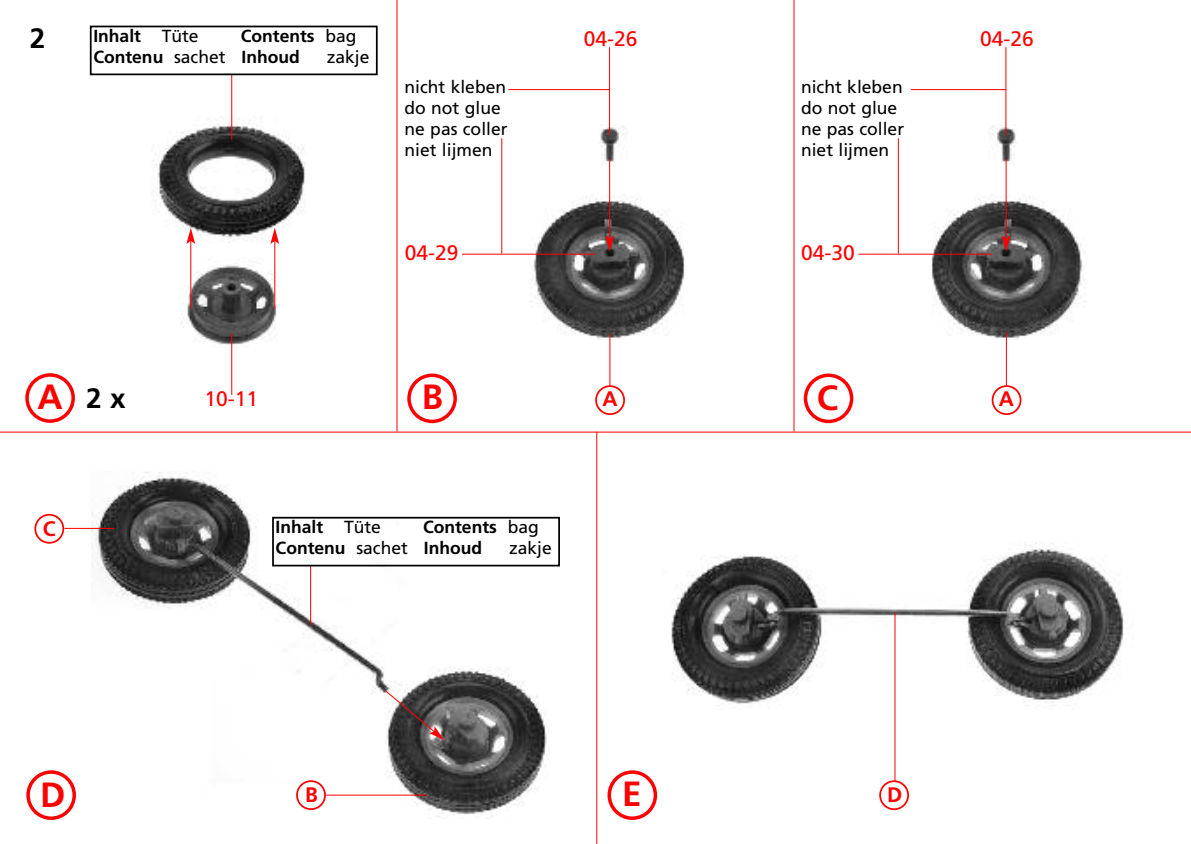
<style>
.page{position:relative;width:1191px;height:844px;background:#fff}
.page>*{position:absolute;margin:0;border:0;box-sizing:border-box;transform-origin:0 0}
.t1{font:700 35px "Frutiger";color:#f00}
.t2{font:700 28px "Frutiger";color:#000}
.t3{font:21px "Frutiger";color:#f00}
.t4{font:700 21px "Frutiger";color:#f00}
.t5{font:17.5px/21px "Frutiger";color:#000}
.t6{font:700 17.5px/21px "Frutiger";color:#000}
.s1{font-weight:400}
.s2{font-size:35px;color:#f00}
</style>
<div class="page">
<hr style="left:596px;top:431px;width:1px;height:412px;background:#f00">
<hr style="left:396px;top:0;width:1px;height:431px;background:#f00">
<hr style="left:793px;top:0;width:1px;height:431px;background:#f00">
<hr style="left:0;top:431px;width:1191px;height:1px;background:#f00">
<img style="left:153px;top:116px;width:153px;height:231px">
<img style="left:529px;top:124px;width:156px;height:215px">
<hr style="left:609px;top:47px;width:1px;height:88px;background:#f00">
<hr style="left:501px;top:138px;width:1px;height:115px;background:#f00">
<hr style="left:898px;top:138px;width:1px;height:115px;background:#f00">
<hr style="left:462px;top:254px;width:133px;height:1px;background:#f00">
<hr style="left:508px;top:89px;width:102px;height:1px;background:#f00">
<hr style="left:231px;top:333px;width:1px;height:62px;background:#f00">
<hr style="left:231px;top:74px;width:1px;height:66px;background:#f00">
<hr style="left:609px;top:334px;width:1px;height:51px;background:#f00">
<hr style="left:190px;top:241px;width:1px;height:67px;background:#f00">
<svg style="left:186px;top:228px;width:9px;height:16px"></svg>
<hr style="left:274px;top:241px;width:1px;height:67px;background:#f00">
<svg style="left:270px;top:228px;width:9px;height:16px"></svg>
<hr style="left:609px;top:159px;width:1px;height:79px;background:#f00">
<svg style="left:605px;top:235px;width:9px;height:16px"></svg>
<svg style="left:25px;top:373px;width:50px;height:50px"></svg>
<svg style="left:407px;top:373px;width:50px;height:50px"></svg>
<svg style="left:595px;top:385px;width:30px;height:30px"></svg>
<img style="left:927px;top:124px;width:158px;height:215px">
<hr style="left:1005px;top:47px;width:1px;height:88px;background:#f00">
<hr style="left:858px;top:254px;width:134px;height:1px;background:#f00">
<hr style="left:1006px;top:332px;width:1px;height:53px;background:#f00">
<hr style="left:1005px;top:159px;width:1px;height:79px;background:#f00">
<svg style="left:1001px;top:235px;width:9px;height:16px"></svg>
<svg style="left:803px;top:373px;width:50px;height:50px"></svg>
<svg style="left:991px;top:385px;width:30px;height:30px"></svg>
<hr style="left:910px;top:89px;width:96px;height:1px;background:#f00">
<div style="left:90px;top:26px;width:288px;height:49px;border:2px solid #000"></div>
<img style="left:91px;top:472px;width:458px;height:345px">
<hr style="left:65px;top:528px;width:49px;height:1px;background:#f00">
<hr style="left:326px;top:794px;width:101px;height:1px;background:#f00">
<hr style="left:310px;top:565px;width:1px;height:59px;background:#f00">
<svg style="left:384px;top:689px;width:60px;height:50px"></svg>
<svg style="left:296px;top:780px;width:30px;height:29px"></svg>
<svg style="left:34px;top:513px;width:30px;height:30px"></svg>
<div style="left:272px;top:516px;width:288px;height:50px;border:2px solid #000"></div>
<svg style="left:26px;top:770px;width:50px;height:49px"></svg>
<img style="left:671px;top:543px;width:453px;height:166px">
<svg style="left:607px;top:770px;width:50px;height:49px"></svg>
<hr style="left:894px;top:612px;width:1px;height:169px;background:#f00">
<svg style="left:879px;top:780px;width:30px;height:29px"></svg>
<h2 class="t2" style="left:30px;top:27px;width:17px">2</h2>
<p class="t3" style="left:583px;top:30px;width:55px">04-26</p>
<p class="t6" style="left:93px;top:27px;width:265px;text-indent:147px">Contents <span class="s1">bag<br></span>Contenu <span class="s1">sachet</span> Inhoud</p>
<p class="t6" style="left:93px;top:27px;width:107px">Inhalt <span class="s1">Tüte</span></p>
<p class="t5" style="left:327px;top:48px;width:44px">zakje</p>
<p class="t5" style="left:404px;top:78px;width:105px">nicht kleben do not glue ne pas coller niet lijmen</p>
<p class="t5" style="left:801px;top:78px;width:105px">nicht kleben do not glue ne pas coller niet lijmen</p>
<p class="t3" style="left:405px;top:244px;width:55px">04-29</p>
<p class="t3" style="left:801px;top:244px;width:55px">04-30</p>
<p class="t3" style="left:980px;top:30px;width:55px">04-26</p>
<h2 class="t2" style="left:37px;top:387px;width:90px"><span class="s2">A</span> 2x</h2>
<p class="t3" style="left:204px;top:390px;width:55px">10-11</p>
<h1 class="t1" style="left:422px;top:382px;width:23px">B</h1>
<p class="t4" style="left:602px;top:390px;width:17px">A</p>
<p class="t4" style="left:43px;top:519px;width:14px">C</p>
<p class="t6" style="left:276px;top:518px;width:107px">Inhalt <span class="s1">Tüte</span></p>
<p class="t6" style="left:276px;top:518px;width:265px;text-indent:147px">Contents <span class="s1">bag<br></span>Contenu <span class="s1">sachet</span> Inhoud</p>
<p class="t5" style="left:509px;top:539px;width:44px">zakje</p>
<h1 class="t1" style="left:817px;top:384px;width:23px">C</h1>
<p class="t4" style="left:998px;top:390px;width:17px">A</p>
<h1 class="t1" style="left:40px;top:780px;width:27px">D</h1>
<h1 class="t1" style="left:622px;top:779px;width:21px">E</h1>
<p class="t4" style="left:887px;top:786px;width:17px">D</p>
<p class="t4" style="left:305px;top:786px;width:14px">B</p>
</div>
